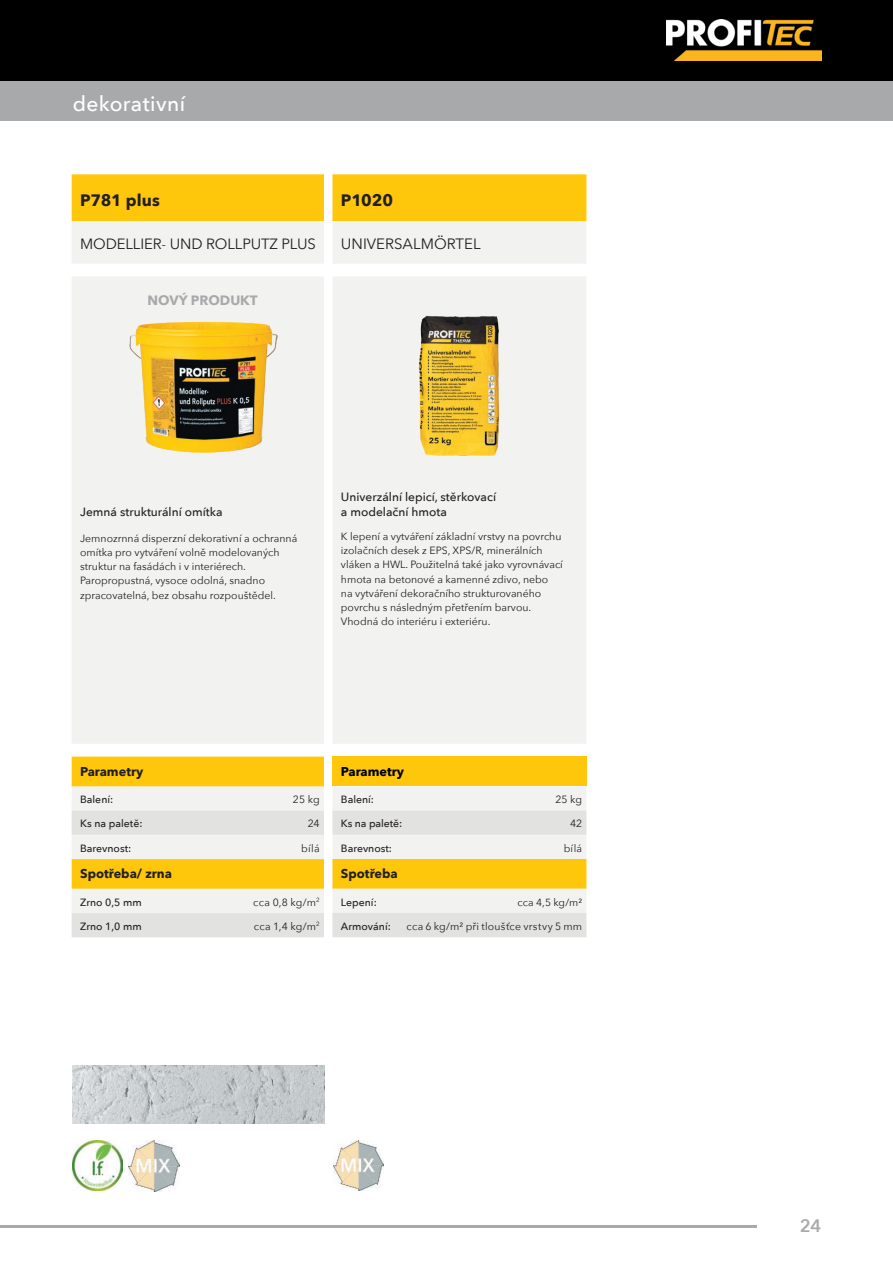
<style>
.page{position:relative;width:893px;height:1263px;background:#fff}
.page>*{position:absolute;margin:0;border:0;box-sizing:border-box;transform-origin:0 0}
.t1{font:500 21px "Avenir Next";letter-spacing:.02em;color:#fff}
.t2{font:600 18px "Avenir Next";color:#a8a9aa}
.t3{font:700 16.5px "Avenir Next";letter-spacing:-.005em;color:#231f20}
.t4{font:15px "Avenir Next";color:#231f20}
.t5{font:14.85px "Avenir Next";letter-spacing:-.01em;color:#231f20}
.t6{font:700 13.5px "Avenir Next";color:#a8a9aa}
.t7{font:700 12.75px "Avenir Next";color:#231f20}
.t8{font:700 12.75px "Avenir Next";color:#000}
.t9{font:500 12px/15px "Avenir Next";color:#231f20}
.t10{font:10.5px/14.2px "Avenir Next";color:#231f20}
.t11{font:500 10.5px "Avenir Next";color:#231f20}
.t12{font:10.5px "Avenir Next";letter-spacing:.025em;color:#231f20}
.t13{font:10.35px "Avenir Next";letter-spacing:.015em;color:#231f20}
</style>
<div class="page">
<hr style="left:0;top:1226px;width:757px;height:2px;background:#a8a9aa">
<div style="left:0;top:81px;width:893px;height:40px;background:#a8a9aa"></div>
<div style="left:0;top:0;width:893px;height:81px;background:#000001"></div>
<div style="left:72px;top:174px;width:252px;height:47px;background:#fec70c"></div>
<div style="left:72px;top:221px;width:252px;height:42px;background:#f2f3f1"></div>
<div style="left:72px;top:277px;width:252px;height:533px;background:#f2f3f1"></div>
<div style="left:72px;top:756px;width:252px;height:30px;background:#fec70c"></div>
<svg style="left:72px;top:810px;width:252px;height:127px"></svg>
<div style="left:332px;top:174px;width:254px;height:47px;background:#fec70c"></div>
<div style="left:332px;top:221px;width:254px;height:42px;background:#f2f3f1"></div>
<div style="left:333px;top:277px;width:253px;height:533px;background:#f2f3f1"></div>
<div style="left:332px;top:756px;width:254px;height:30px;background:#fec70c"></div>
<svg style="left:332px;top:810px;width:254px;height:127px"></svg>
<img style="left:130px;top:321px;width:148px;height:132px">
<img style="left:415px;top:313px;width:87px;height:146px">
<img style="left:666px;top:20px;width:155px;height:40px">
<img style="left:333px;top:1140px;width:51px;height:51px">
<img style="left:72px;top:1065px;width:252px;height:58px">
<img style="left:73px;top:1140px;width:50px;height:51px">
<img style="left:129px;top:1140px;width:50px;height:51px">
<h1 class="t1" style="left:73px;top:86px;width:114px">dekorativní</h1>
<h3 class="t3" style="left:80px;top:186px;width:81px">P781 plus</h3>
<h3 class="t5" style="left:80px;top:231px;width:237px">MODELLIER- UND ROLLPUTZ PLUS</h3>
<p class="t6" style="left:148px;top:289px;width:112px">NOVÝ PRODUKT</p>
<h3 class="t3" style="left:341px;top:186px;width:54px">P1020</h3>
<h3 class="t4" style="left:341px;top:231px;width:141px">UNIVERSALMÖRTEL</h3>
<p class="t9" style="left:80px;top:503px;width:144px">Jemná strukturální omítka</p>
<p class="t10" style="left:80px;top:530px;width:219px">Jemnozrnná disperzní dekorativní a ochranná omítka pro vytváření volně modelovaných struktur na fasádách i v interiérech.<br>Paropropustná, vysoce odolná, snadno zpracovatelná, bez obsahu rozpouštědel.</p>
<p class="t9" style="left:341px;top:489px;width:157px">Univerzální lepicí, stěrkovací a modelační hmota</p>
<p class="t10" style="left:341px;top:529px;width:223px">K lepení a vytváření základní vrstvy na povrchu izolačních desek z EPS, XPS/R, minerálních vláken a HWL. Použitelná také jako vyrovnávací hmota na betonové a kamenné zdivo, nebo<br>na vytváření dekoračního strukturovaného povrchu s následným přetřením barvou.<br>Vhodná do interiéru i exteriéru.</p>
<p class="t7" style="left:80px;top:760px;width:65px">Parametry</p>
<p class="t11" style="left:80px;top:791px;width:35px">Balení:</p>
<p class="t10" style="left:293px;top:792px;width:28px">25 kg</p>
<p class="t11" style="left:80px;top:815px;width:64px">Ks na paletě:</p>
<p class="t10" style="left:308px;top:816px;width:13px">24</p>
<p class="t11" style="left:80px;top:839px;width:53px">Barevnost:</p>
<p class="t10" style="left:301px;top:840px;width:20px">bílá</p>
<p class="t7" style="left:80px;top:863px;width:93px">Spotřeba/ zrna</p>
<p class="t11" style="left:80px;top:893px;width:63px">Zrno 0,5 mm</p>
<p class="t10" style="left:253px;top:894px;width:68px">cca 0,8 kg/m<sup>2</sup></p>
<p class="t11" style="left:80px;top:917px;width:63px">Zrno 1,0 mm</p>
<p class="t10" style="left:254px;top:919px;width:67px">cca 1,4 kg/m<sup>2</sup></p>
<p class="t8" style="left:341px;top:760px;width:65px">Parametry</p>
<p class="t11" style="left:341px;top:790px;width:35px">Balení:</p>
<p class="t10" style="left:555px;top:792px;width:28px">25 kg</p>
<p class="t11" style="left:341px;top:815px;width:63px">Ks na paletě:</p>
<p class="t10" style="left:570px;top:816px;width:14px">42</p>
<p class="t11" style="left:341px;top:839px;width:53px">Barevnost:</p>
<p class="t10" style="left:564px;top:840px;width:20px">bílá</p>
<p class="t7" style="left:341px;top:863px;width:58px">Spotřeba</p>
<p class="t11" style="left:341px;top:893px;width:37px">Lepení:</p>
<p class="t13" style="left:517px;top:893px;width:66px">cca 4,5 kg/m²</p>
<p class="t11" style="left:341px;top:917px;width:51px">Armování:</p>
<p class="t12" style="left:407px;top:917px;width:177px">cca 6 kg/m² při tloušťce vrstvy 5 mm</p>
<h2 class="t2" style="left:800px;top:1210px;width:23px">24</h2>
</div>
